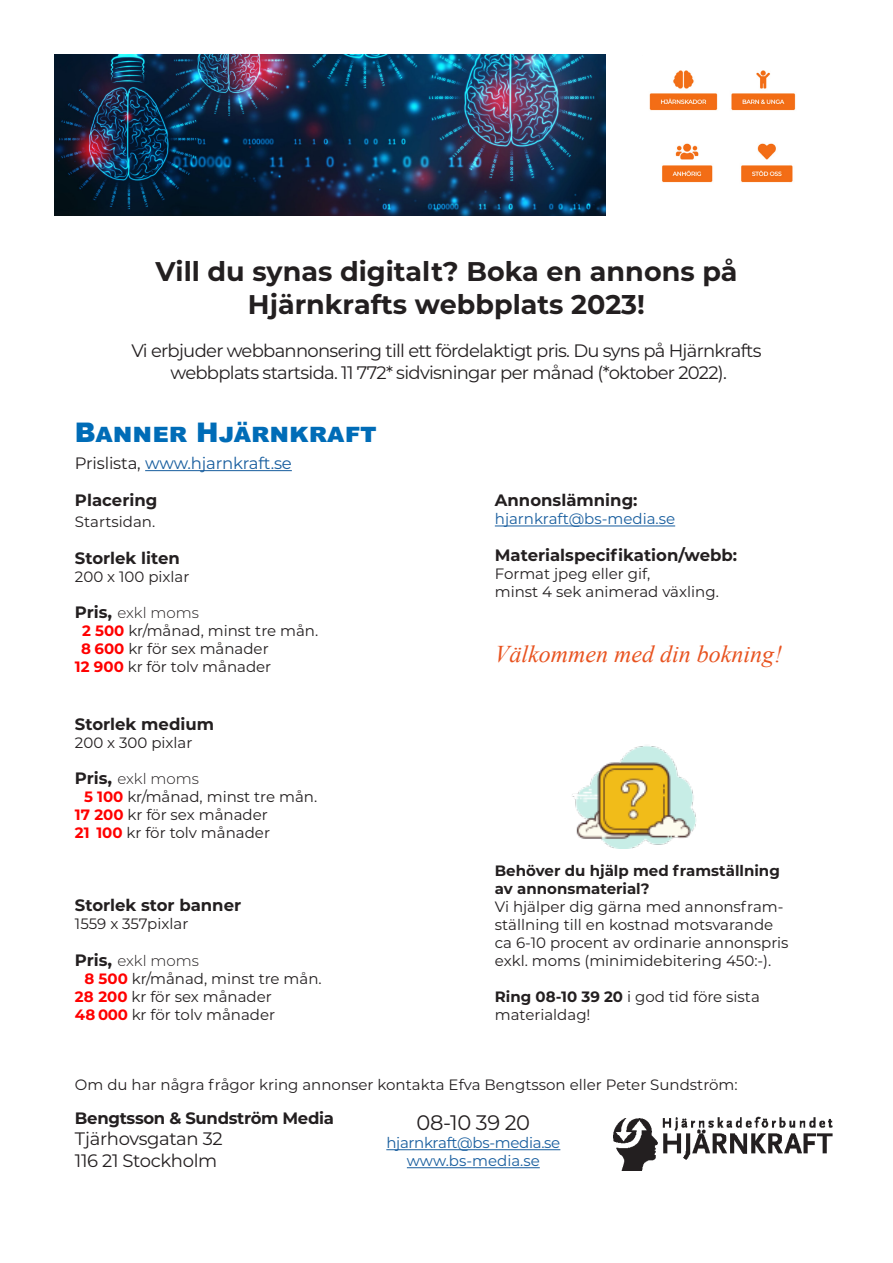
<style>
.page{position:relative;width:893px;height:1263px;background:#fff}
.page>*{position:absolute;margin:0;border:0;box-sizing:border-box;transform-origin:0 0}
.t1{font:700 27px "Montserrat";color:#231f20}
.t2{font:900 27px "Arial";color:#006cb7}
.t3{font:italic 24px "Times New Roman";color:#e85320}
.t4{font:21px "Montserrat";letter-spacing:-.02em;color:#231f20}
.t5{font:18px "Montserrat";letter-spacing:-.04em;color:#231f20}
.t6{font:18px "Montserrat";letter-spacing:-.02em;color:#231f20}
.t7{font:700 16.5px "Montserrat";color:#231f20}
.t8{font:16.5px "Montserrat";letter-spacing:-.01em;color:#175d9e}
.t9{font:700 16.5px "Montserrat";letter-spacing:-.02em;color:#231f20}
.t10{font:15px/18px "Montserrat";color:#231f20}
.t11{font:15px "Montserrat";letter-spacing:-.005em;color:#175d9e}
.t12{font:700 15px/18px "Montserrat";color:#231f20}
.t13{font:300 15px "Montserrat";color:#231f20}
.s1{font-style:inherit}
.s2{color:#231f20}
.s3{font-weight:700;font-size:16.5px}
.s4{font-weight:700;font-size:18px}
.s5{font-weight:700;color:#f00}
.s6{font-weight:700}
</style>
<div class="page">
<hr style="left:145px;top:470px;width:147px;height:1px;background:#175d9e">
<hr style="left:386px;top:1149px;width:174px;height:1px;background:#175d9e">
<hr style="left:407px;top:1167px;width:133px;height:1px;background:#175d9e">
<img style="left:649px;top:70px;width:147px;height:41px">
<img style="left:662px;top:143px;width:131px;height:40px">
<img style="left:613px;top:1116px;width:220px;height:54px">
<hr style="left:495px;top:526px;width:180px;height:1px;background:#175d9e">
<img style="left:572px;top:745px;width:125px;height:103px">
<img style="left:54px;top:54px;width:551px;height:162px">
<p class="t1" style="left:156px;top:252px;width:583px">Vill du synas digitalt? Boka en annons på</p>
<p class="t1" style="left:248px;top:285px;width:399px">Hjärnkrafts webbplats 202<span class="s1">3</span>!</p>
<p class="t5" style="left:131px;top:338px;width:632px">Vi erbjuder webbannonsering till ett fördelaktigt pris. Du syns på Hjärnkrafts</p>
<p class="t5" style="left:171px;top:360px;width:558px">webbplats startsida. <span class="s1">11 772</span>* <span class="s1">sidvisningar</span> per månad (*oktober 2022).</p>
<p class="t2" style="left:75px;top:413px;width:303px">Banner Hjärnkraft</p>
<p class="t8" style="left:75px;top:452px;width:218px"><span class="s2">Prislista,</span> www.hjarnkraft.se</p>
<p class="t7" style="left:75px;top:488px;width:84px">Placering</p>
<p class="t10" style="left:75px;top:512px;width:82px">Startsidan.</p>
<p class="t7" style="left:75px;top:546px;width:106px">Storlek liten</p>
<p class="t10" style="left:75px;top:567px;width:116px">200 x 100 pixlar</p>
<p class="t13" style="left:75px;top:603px;width:126px"><span class="s3">Pris</span><span class="s4">,</span> exkl moms</p>
<p class="t10" style="left:82px;top:621px;width:238px"><span class="s5">2 500</span> kr/månad, minst tre mån.</p>
<p class="t10" style="left:81px;top:639px;width:189px"><span class="s5">8 600</span> kr för sex månader</p>
<p class="t10" style="left:75px;top:657px;width:198px"><span class="s5">12 900</span> kr för tolv månader</p>
<p class="t7" style="left:495px;top:489px;width:144px">Annonslämning:</p>
<p class="t11" style="left:495px;top:509px;width:182px">hjarnkraft@bs-media.se</p>
<p class="t7" style="left:495px;top:543px;width:244px">Materialspecifikation/webb:</p>
<p class="t10" style="left:495px;top:564px;width:157px">Format jpeg eller gif,</p>
<p class="t10" style="left:495px;top:582px;width:226px">minst 4 sek animerad växling.</p>
<p class="t3" style="left:495px;top:637px;width:289px">Välkommen med din bokning!</p>
<p class="t7" style="left:75px;top:712px;width:141px">Storlek medium</p>
<p class="t10" style="left:75px;top:733px;width:119px">200 x 300 pixlar</p>
<p class="t13" style="left:75px;top:769px;width:126px"><span class="s3">Pris</span><span class="s4">,</span> exkl moms</p>
<p class="t10" style="left:84px;top:787px;width:235px"><span class="s5">5 100</span> kr/månad, minst tre mån.</p>
<p class="t10" style="left:75px;top:805px;width:194px"><span class="s5">17 200</span> kr för sex månader</p>
<p class="t10" style="left:75px;top:823px;width:197px"><span class="s5">21 100</span> kr för tolv månader</p>
<p class="t7" style="left:75px;top:893px;width:168px">Storlek stor banner</p>
<p class="t10" style="left:75px;top:914px;width:115px">1559 x 357pixlar</p>
<p class="t13" style="left:75px;top:950px;width:126px"><span class="s3">Pris</span><span class="s4">,</span> exkl moms</p>
<p class="t10" style="left:84px;top:969px;width:239px"><span class="s5">8 500</span> kr/månad, minst tre mån.</p>
<p class="t10" style="left:75px;top:987px;width:198px"><span class="s5">28 200</span> kr för sex månader</p>
<p class="t10" style="left:75px;top:1005px;width:202px"><span class="s5">48 000</span> kr för tolv månader</p>
<p class="t12" style="left:495px;top:860px;width:287px">Behöver du hjälp med framställning av annonsmaterial?</p>
<p class="t10" style="left:495px;top:897px;width:295px">Vi hjälper dig gärna med annonsfram&shy;ställning till en kostnad motsvarande ca 6-10 procent av ordinarie annonspris exkl. moms (minimidebitering 450:-).</p>
<p class="t10" style="left:495px;top:987px;width:267px"><span class="s6">Ring 08-10 39 20</span> i god tid före sista</p>
<p class="t10" style="left:495px;top:1005px;width:97px">materialdag!</p>
<p class="t10" style="left:75px;top:1075px;width:664px">Om du har några frågor kring annonser kontakta Efva Bengtsson eller Peter Sundström:</p>
<p class="t9" style="left:75px;top:1106px;width:260px">Bengtsson &amp; Sundström Media</p>
<p class="t6" style="left:75px;top:1126px;width:149px">Tjärhovsgatan 32</p>
<p class="t6" style="left:75px;top:1148px;width:144px">116 21 Stockholm</p>
<p class="t4" style="left:417px;top:1108px;width:115px">08-10 39 20</p>
<p class="t11" style="left:386px;top:1132px;width:176px">hjarnkraft@bs-media.se</p>
<p class="t11" style="left:407px;top:1150px;width:134px">www.bs-media.se</p>
</div>
